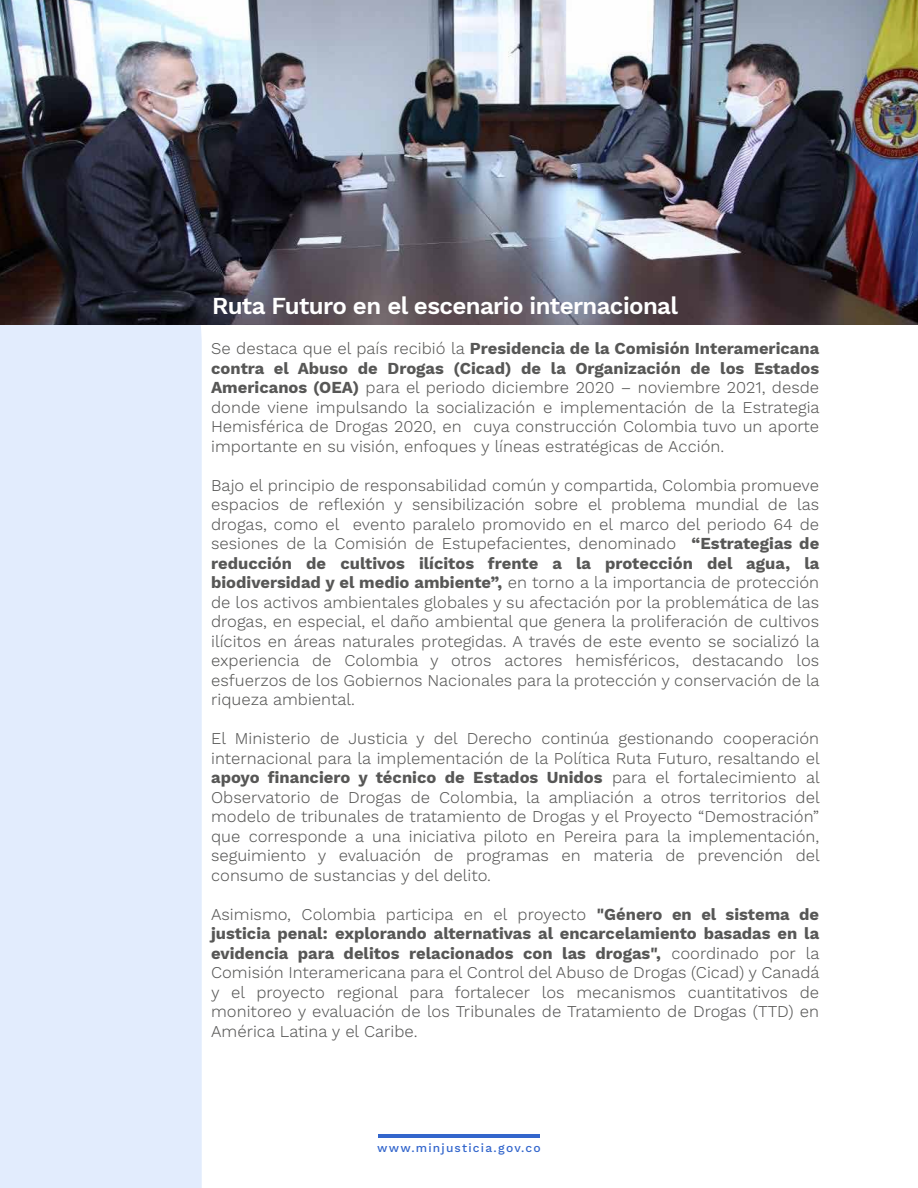
<style>
.page{position:relative;width:918px;height:1188px;background:#fff}
.page>*{position:absolute;margin:0;border:0;box-sizing:border-box;transform-origin:0 0}
.t1{font:600 24px "Work Sans";letter-spacing:-.025em;color:#fff}
.t2{font:300 16.5px/19.5px "Work Sans";color:#575756;text-align:justify}
.t3{font:500 12px "Work Sans";letter-spacing:.1em;color:#36c}
.s1{font-weight:700}
</style>
<div class="page">
<div style="left:0;top:324px;width:202px;height:864px;background:#e2ecfd"></div>
<img style="left:0;top:0;width:918px;height:324px">
<hr style="left:378px;top:1134px;width:162px;height:4px;background:#36c">
<h1 class="t1" style="left:212px;top:292px;width:467px">Ruta Futuro en el escenario internacional</h1>
<p class="t2" style="left:211px;top:340px;width:610px">Se destaca que el país recibió la <span class="s1">Presidencia de la Comisión Interamericana contra el Abuso de Drogas (Cicad) de la Organización de los Estados Americanos (OEA)</span> para el periodo diciembre 2020 – noviembre 2021, desde donde viene impulsando la socialización e implementación de la Estrategia Hemisférica de Drogas 2020, en cuya construcción Colombia tuvo un aporte importante en su visión, enfoques y líneas estratégicas de Acción.</p>
<p class="t2" style="left:211px;top:476px;width:610px">Bajo el principio de responsabilidad común y compartida, Colombia promueve espacios de reflexión y sensibilización sobre el problema mundial de las drogas, como el evento paralelo promovido en el marco del periodo 64 de sesiones de la Comisión de Estupefacientes, denominado <span class="s1">“Estrategias de reducción de cultivos ilícitos frente a la protección del agua, la biodiversidad y el medio ambiente”,</span> en torno a la importancia de protección de los activos ambientales globales y su afectación por la problemática de las drogas, en especial, el daño ambiental que genera la proliferación de cultivos ilícitos en áreas naturales protegidas. A través de este evento se socializó la experiencia de Colombia y otros actores hemisféricos, destacando los esfuerzos de los Gobiernos Nacionales para la protección y conservación de la riqueza ambiental.</p>
<p class="t2" style="left:211px;top:730px;width:610px">El Ministerio de Justicia y del Derecho continúa gestionando cooperación internacional para la implementación de la Política Ruta Futuro, resaltando el <span class="s1">apoyo financiero y técnico de Estados Unidos</span> para el fortalecimiento al Observatorio de Drogas de Colombia, la ampliación a otros territorios del modelo de tribunales de tratamiento de Drogas y el Proyecto “Demostración” que corresponde a una iniciativa piloto en Pereira para la implementación, seguimiento y evaluación de programas en materia de prevención del consumo de sustancias y del delito.</p>
<p class="t2" style="left:211px;top:905px;width:610px">Asimismo, Colombia participa en el proyecto <span class="s1">"Género en el sistema de justicia penal: explorando alternativas al encarcelamiento basadas en la evidencia para delitos relacionados con las drogas",</span> coordinado por la Comisión Interamericana para el Control del Abuso de Drogas (Cicad) y Canadá y el proyecto regional para fortalecer los mecanismos cuantitativos de monitoreo y evaluación de los Tribunales de Tratamiento de Drogas (TTD) en América Latina y el Caribe.</p>
<p class="t3" style="left:377px;top:1141px;width:165px">www.minjusticia.gov.co</p>
</div>
